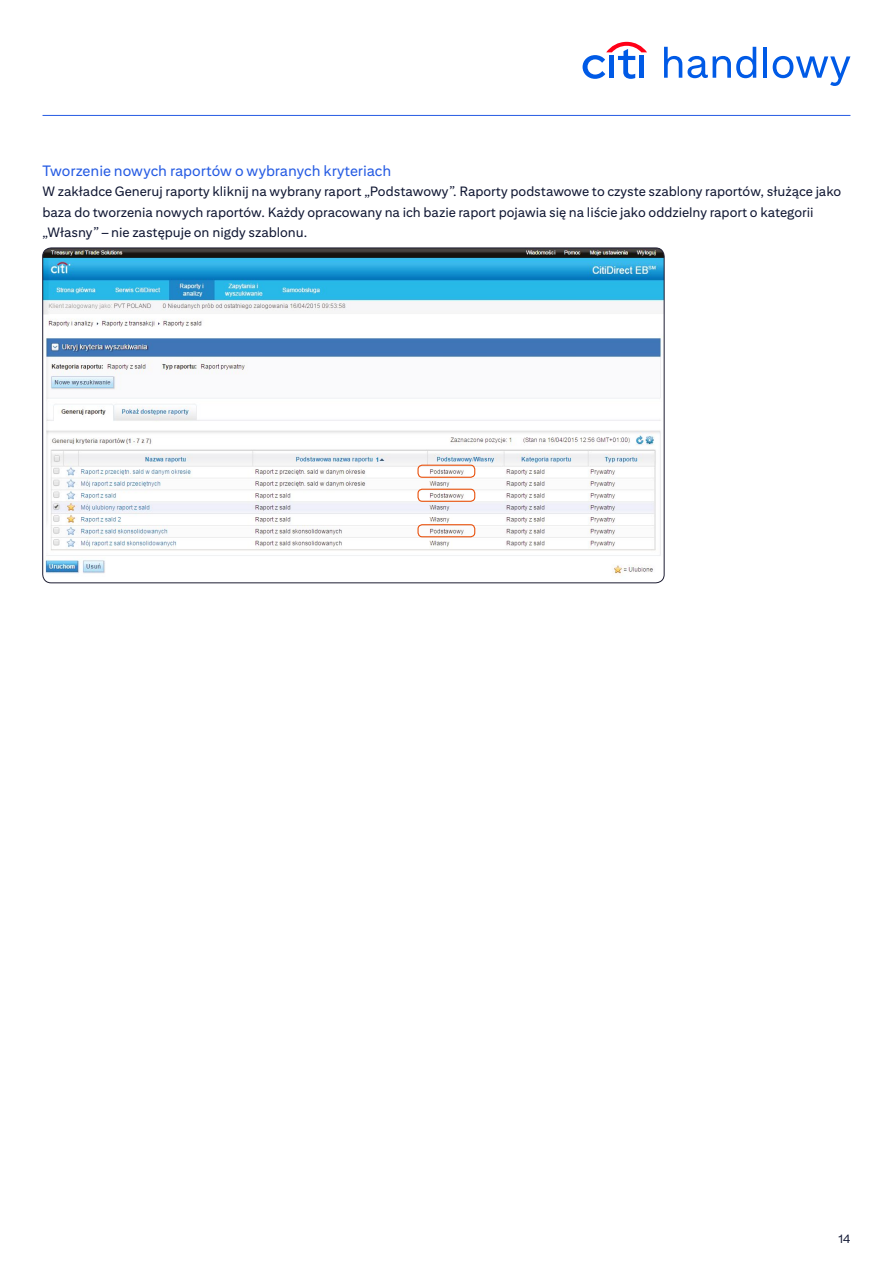
<style>
.page{position:relative;width:893px;height:1263px;background:#fff}
.page>*{position:absolute;margin:0;border:0;box-sizing:border-box;transform-origin:0 0}
.t1{font:15px "Citi Sans Text";color:#255be3}
.t2{font:13.5px/20.2px "Citi Sans Text";color:#0f1632}
.t3{font:12px "Citi Sans Text";color:#0f1632}
</style>
<div class="page">
<svg style="left:583px;top:42px;width:64px;height:37px"></svg>
<svg style="left:664px;top:47px;width:92px;height:31px"></svg>
<hr style="left:764px;top:47px;width:3px;height:31px;background:#005ae6">
<svg style="left:773px;top:56px;width:77px;height:30px"></svg>
<hr style="left:43px;top:115px;width:807px;height:1px;background:#255be3">
<img style="left:43px;top:248px;width:621px;height:335px">
<svg style="left:417px;top:464px;width:59px;height:74px"></svg>
<p class="t1" style="left:43px;top:162px;width:350px">Tworzenie nowych raportów o wybranych kryteriach</p>
<p class="t2" style="left:43px;top:181px;width:800px">W zakładce Generuj raporty kliknij na wybrany raport „Podstawowy”. Raporty podstawowe to czyste szablony raportów, służące jako baza do tworzenia nowych raportów. Każdy opracowany na ich bazie raport pojawia się na liście jako oddzielny raport o kategorii „Własny” – nie zastępuje on nigdy szablonu.</p>
<p class="t3" style="left:838px;top:1232px;width:14px">14</p>
</div>
